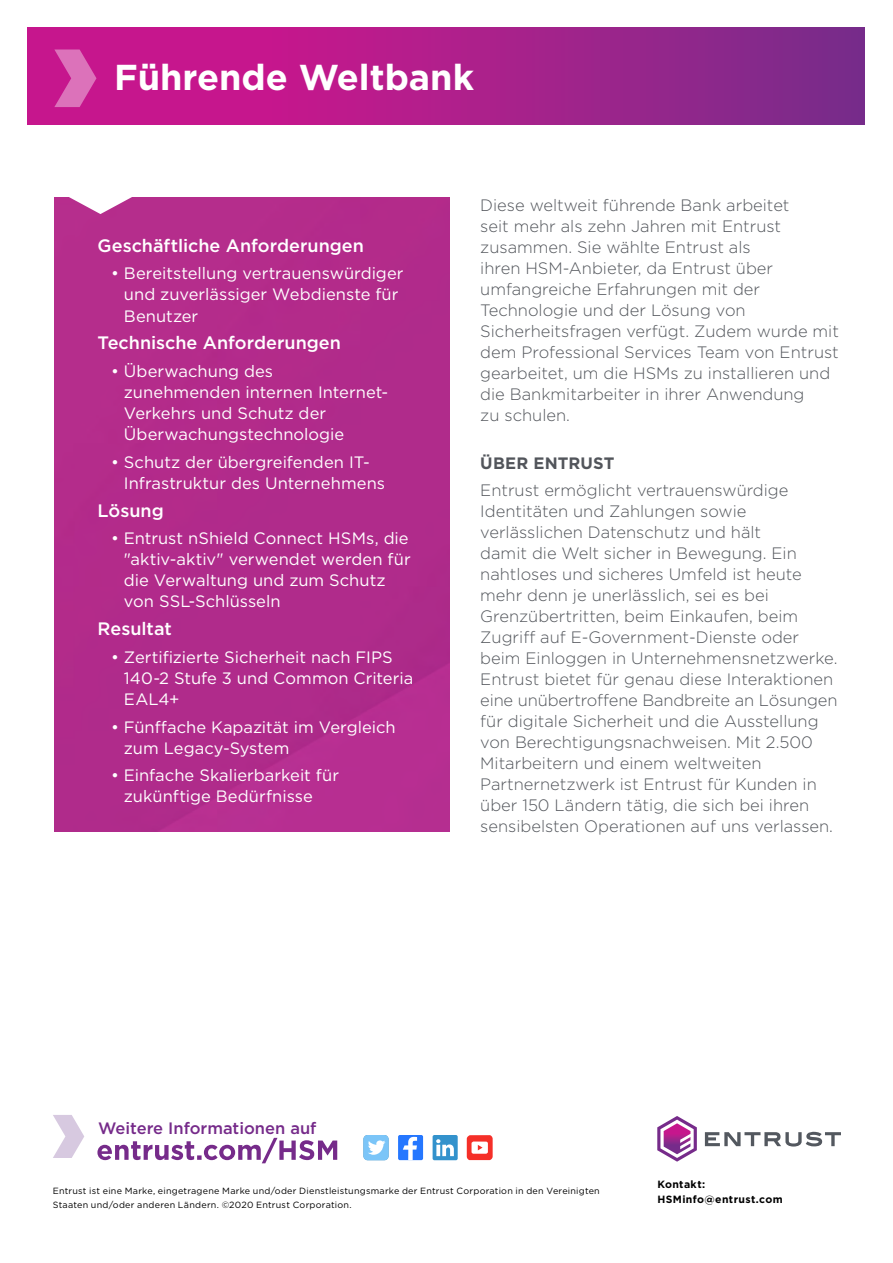
<style>
.page{position:relative;width:893px;height:1263px;background:#fff}
.page>*{position:absolute;margin:0;border:0;box-sizing:border-box;transform-origin:0 0}
.Company_Name{font:700 36px "Gotham";color:#fff}
.Sidebar_bullet_copy{font:500 18px "Gotham";color:#fff}
.t1{font:300 16.5px/21px "Gotham";color:#52555b}
.Sidebar_bullet_copy-2{font:16.5px/21px "Gotham";color:#fff}
.t2{font:500 16.5px "Gotham";color:#762b8a}
.header_1{font:700 16.5px "Gotham";letter-spacing:.01em;color:#52555b}
.t3{font:700 10.5px/15px "Gotham";letter-spacing:.035em;color:#000}
.t4{font:9px/13.5px "Gotham";letter-spacing:.025em;color:#000}
</style>
<div class="page">
<div style="left:54px;top:197px;width:395px;height:634px;background:#b12b8b"></div>
<svg style="left:67px;top:197px;width:67px;height:17px"></svg>
<svg style="left:27px;top:27px;width:838px;height:98px"></svg>
<svg style="left:54px;top:50px;width:42px;height:57px"></svg>
<div style="left:398px;top:1135px;width:25px;height:25px;background:#2577ff;border-radius:2px"></div>
<svg style="left:403px;top:1137px;width:14px;height:23px"></svg>
<div style="left:433px;top:1135px;width:25px;height:25px;background:#3392cc;border-radius:2px"></div>
<svg style="left:436px;top:1139px;width:18px;height:17px"></svg>
<div style="left:363px;top:1135px;width:26px;height:25px;background:#7bc5f8;border-radius:4px"></div>
<svg style="left:368px;top:1140px;width:17px;height:15px"></svg>
<svg style="left:467px;top:1135px;width:26px;height:25px"></svg>
<svg style="left:97px;top:1138px;width:240px;height:25px"></svg>
<svg style="left:53px;top:1115px;width:31px;height:43px"></svg>
<svg style="left:705px;top:1131px;width:136px;height:15px"></svg>
<svg style="left:657px;top:1116px;width:40px;height:46px"></svg>
<p class="Company_Name" style="left:114px;top:54px;width:361px">Führende Weltbank</p>
<p class="Sidebar_bullet_copy" style="left:98px;top:234px;width:268px">Geschäftliche Anforderungen</p>
<p class="Sidebar_bullet_copy-2" style="left:124px;top:263px;width:281px;text-indent:-13px">• Bereitstellung vertrauenswürdiger und zuverlässiger Webdienste für<br>Benutzer</p>
<p class="Sidebar_bullet_copy" style="left:98px;top:331px;width:245px">Technische Anforderungen</p>
<p class="Sidebar_bullet_copy-2" style="left:124px;top:360px;width:266px;text-indent:-13px">• Überwachung des zunehmenden internen Internet-<br>Verkehrs und Schutz der<br>Überwachungstechnologie</p>
<p class="Sidebar_bullet_copy-2" style="left:124px;top:451px;width:263px;text-indent:-13px">• Schutz der übergreifenden IT-<br>Infrastruktur des Unternehmens</p>
<p class="Sidebar_bullet_copy" style="left:98px;top:498px;width:68px">Lösung</p>
<p class="Sidebar_bullet_copy-2" style="left:124px;top:528px;width:288px;text-indent:-13px">• Entrust nShield Connect HSMs, die "aktiv-aktiv" verwendet werden für die Verwaltung und zum Schutz von SSL-Schlüsseln</p>
<p class="Sidebar_bullet_copy" style="left:98px;top:617px;width:76px">Resultat</p>
<p class="Sidebar_bullet_copy-2" style="left:124px;top:646px;width:291px;text-indent:-13px">• Zertifizierte Sicherheit nach FIPS<br>140-2 Stufe 3 und Common Criteria<br>EAL4+</p>
<p class="Sidebar_bullet_copy-2" style="left:124px;top:716px;width:273px;text-indent:-13px">• Fünffache Kapazität im Vergleich zum Legacy-System</p>
<p class="Sidebar_bullet_copy-2" style="left:124px;top:765px;width:217px;text-indent:-13px">• Einfache Skalierbarkeit für zukünftige Bedürfnisse</p>
<p class="t1" style="left:480px;top:194px;width:360px">Diese weltweit führende Bank arbeitet<br>seit mehr als zehn Jahren mit Entrust zusammen. Sie wählte Entrust als<br>ihren HSM-Anbieter, da Entrust über umfangreiche Erfahrungen mit der Technologie und der Lösung von Sicherheitsfragen verfügt. Zudem wurde mit dem Professional Services Team von Entrust gearbeitet, um die HSMs zu installieren und die Bankmitarbeiter in ihrer Anwendung<br>zu schulen.</p>
<p class="header_1" style="left:480px;top:452px;width:136px">ÜBER ENTRUST</p>
<p class="t1" style="left:480px;top:480px;width:359px">Entrust ermöglicht vertrauenswürdige Identitäten und Zahlungen sowie verlässlichen Datenschutz und hält<br>damit die Welt sicher in Bewegung. Ein nahtloses und sicheres Umfeld ist heute mehr denn je unerlässlich, sei es bei Grenzübertritten, beim Einkaufen, beim Zugriff auf E-Government-Dienste oder beim Einloggen in Unternehmensnetzwerke.<br>Entrust bietet für genau diese Interaktionen eine unübertroffene Bandbreite an Lösungen für digitale Sicherheit und die Ausstellung von Berechtigungsnachweisen. Mit 2.500<br>Mitarbeitern und einem weltweiten Partnernetzwerk ist Entrust für Kunden in über 150 Ländern tätig, die sich bei ihren sensibelsten Operationen auf uns verlassen.</p>
<p class="t2" style="left:98px;top:1118px;width:220px">Weitere Informationen auf</p>
<p class="t4" style="left:53px;top:1184px;width:549px">Entrust ist eine Marke, eingetragene Marke und/oder Dienstleistungsmarke der Entrust Corporation in den Vereinigten<br>Staaten und/oder anderen Ländern. ©2020 Entrust Corporation.</p>
<p class="t3" style="left:657px;top:1176px;width:127px">Kontakt:<br>HSMinfo@entrust.com</p>
</div>
